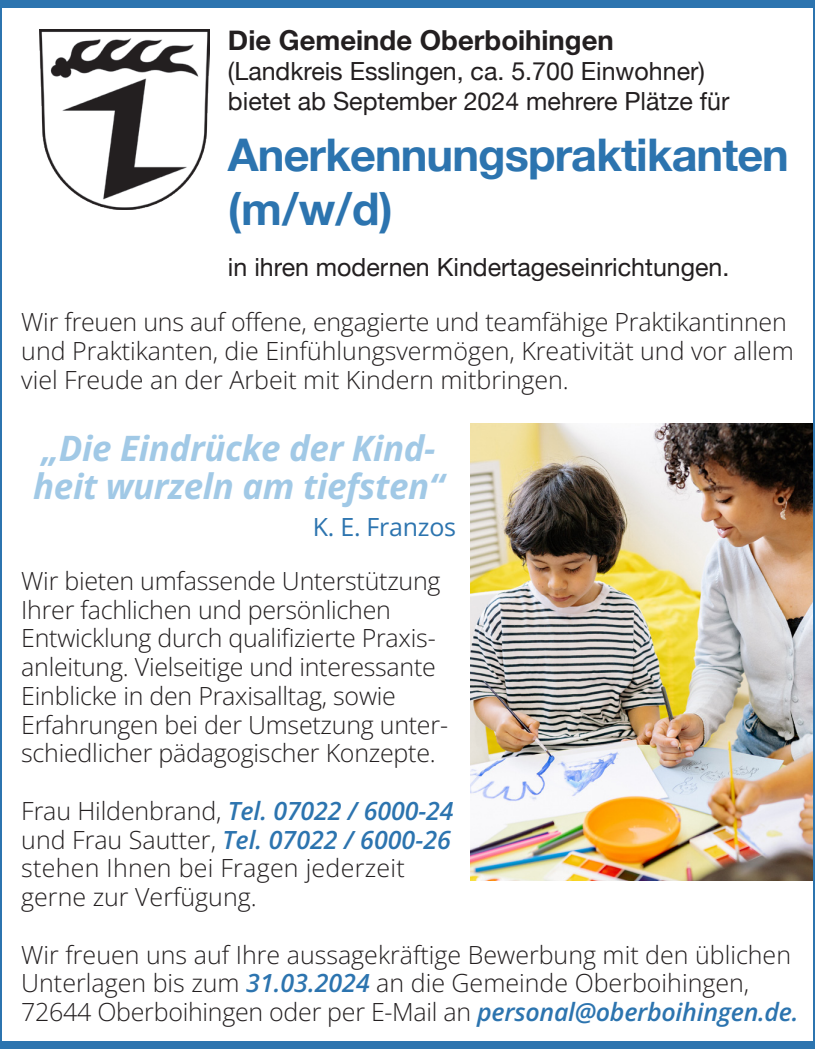
<style>
.page{position:relative;width:815px;height:1049px;background:#fff}
.page>*{position:absolute;margin:0;border:0;box-sizing:border-box;transform-origin:0 0}
.Stelle{font:700 45px/54px "Helvetica Neue";letter-spacing:-.02em;color:#2c74af}
.Zitat{font:italic 700 35px/37.5px "Open Sans";letter-spacing:-.01em;color:#a1c9e6}
.Oberboingen{font:700 27.5px "Helvetica Neue";color:#231f20}
.Body{font:300 25px/28.8px "Open Sans";letter-spacing:-.01em;color:#231f20}
.Einleitung{font:25px "Helvetica Neue";color:#231f20}
.Body-2{font:300 25px/28.8px "Open Sans";letter-spacing:.01em;color:#231f20}
.Body_Zusatz{font:25px "Open Sans";letter-spacing:-.01em;color:#2c74af}
.s1{font-weight:600;font-style:italic;color:#2c74af}
</style>
<div class="page">
<img style="left:470px;top:424px;width:343px;height:456px">
<div style="left:0;top:0;width:815px;height:7px;background:#2c74af"></div>
<div style="left:0;top:1042px;width:815px;height:7px;background:#2c74af"></div>
<hr style="left:813px;top:0;width:2px;height:1049px;background:#2c74af">
<hr style="left:0;top:0;width:2px;height:1049px;background:#2c74af">
<img style="left:39px;top:30px;width:170px;height:180px">
<p class="Oberboingen" style="left:228px;top:19px;width:387px">Die Gemeinde Oberboihingen</p>
<p class="Einleitung" style="left:228px;top:53px;width:478px">(Landkreis Esslingen, ca. 5.700 Einwohner)</p>
<p class="Einleitung" style="left:228px;top:83px;width:503px">bietet ab September 2024 mehrere Plätze für</p>
<p class="Stelle" style="left:228px;top:129px;width:563px">Anerkennungspraktikanten (m/w/d)</p>
<p class="Einleitung" style="left:228px;top:249px;width:503px">in ihren modernen Kindertageseinrichtungen.</p>
<p class="Body" style="left:21px;top:307px;width:774px">Wir freuen uns auf offene, engagierte und teamfähige Praktikantinnen und Praktikanten, die Einfühlungsvermögen, Kreativität und vor allem viel Freude an der Arbeit mit Kindern mitbringen.</p>
<p class="Zitat" style="left:33px;top:428px;width:413px">„Die Eindrücke der Kind&shy;heit wurzeln am tiefsten“</p>
<p class="Body_Zusatz" style="left:313px;top:509px;width:145px">K. E. Franzos</p>
<p class="Body" style="left:21px;top:566px;width:428px">Wir bieten umfassende Unterstützung Ihrer fachlichen und persönlichen Entwicklung durch qualifizierte Praxis&shy;anleitung. Vielseitige und interessante Einblicke in den Praxisalltag, sowie Erfahrungen bei der Umsetzung unter&shy;schiedlicher pädagogischer Konzepte.</p>
<p class="Body-2" style="left:21px;top:796px;width:434px">Frau Hildenbrand, <span class="s1">Tel. 07022 / 6000-24 </span>und Frau Sautter, <span class="s1">Tel. 07022 / 6000-26 </span>stehen Ihnen bei Fragen jederzeit gerne zur Verfügung.</p>
<p class="Body" style="left:21px;top:939px;width:779px">Wir freuen uns auf Ihre aussagekräftige Bewerbung mit den üblichen<br>Unterlagen bis zum <span class="s1">31.03.2024</span> an die Gemeinde Oberboihingen,<br>72644 Oberboihingen oder per E-Mail an <span class="s1">personal@oberboihingen.de.</span></p>
</div>
